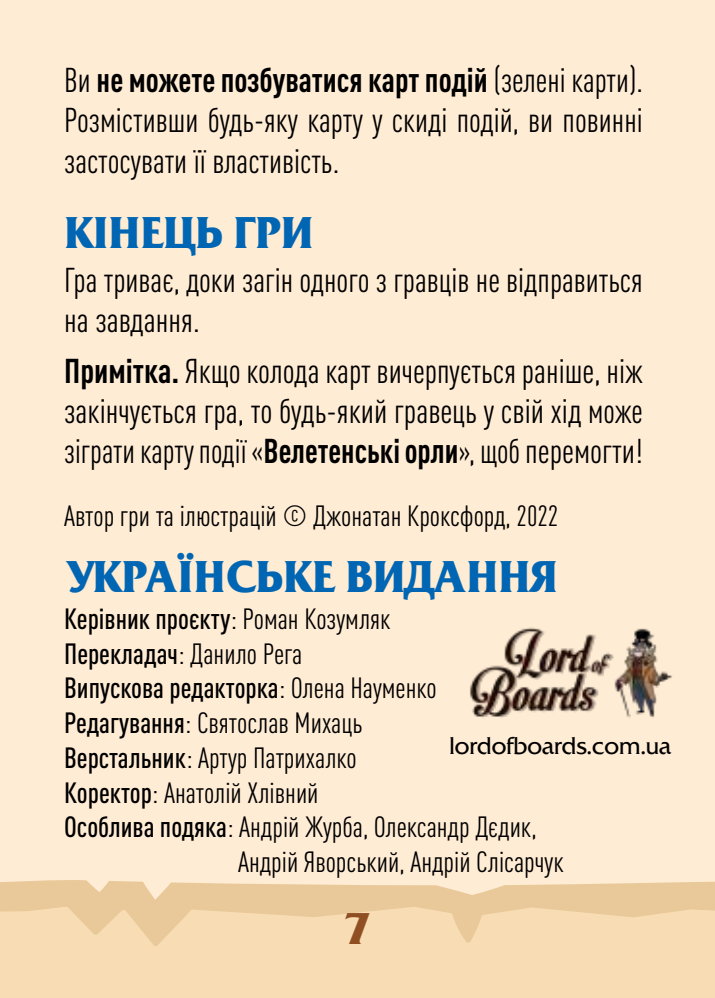
<style>
.page{position:relative;width:715px;height:998px;background:#fff}
.page>*{position:absolute;margin:0;border:0;box-sizing:border-box;transform-origin:0 0}
.t1{font:700 44px "Friz Quadrata";letter-spacing:.005em;color:#0066b3}
.t2{font:700 44px "Friz Quadrata";color:#8f4f23}
.t3{font:condensed 34px/40px "DIN Pro";color:#000;text-align:justify}
.t4{font:condensed 28.8px "DIN Pro";color:#000}
.t5{font:500 condensed 28.8px "DIN Pro";color:#000}
.t6{font:24px "Friz Quadrata C";letter-spacing:.005em;color:#000}
.s1{font-weight:700}
.s2{font-weight:400}
.s3{font-weight:500}
</style>
<div class="page">
<div style="left:0;top:0;width:714px;height:998px;background:#ffecd4"></div>
<svg style="left:0;top:880px;width:714px;height:26px;fill:#e9c999"></svg>
<svg style="left:0;top:906px;width:714px;height:92px;background:#f6dab1"></svg>
<img style="left:470px;top:627px;width:202px;height:91px">
<p class="t3" style="left:64px;top:58px;width:580px">Ви <span class="s1">не можете позбуватися карт подій</span> (зелені карти).<br>Розмістивши будь-яку карту у скиді подій, ви повинні застосувати її властивість.</p>
<p class="t1" style="left:64px;top:208px;width:251px">КІНЕЦЬ ГРИ</p>
<p class="t3" style="left:64px;top:257px;width:580px">Гра триває, доки загін одного з гравців не відправиться на завдання.</p>
<p class="t3" style="left:64px;top:348px;width:580px"><span class="s1">Примітка.</span> Якщо колода карт вичерпується раніше, ніж закінчується гра, то будь-який гравець у свій хід може зіграти карту події «<span class="s1">Велетенські орли</span>», щоб перемогти!</p>
<p class="t4" style="left:64px;top:495px;width:495px">Автор гри та ілюстрацій © Джонатан Кроксфорд, 2022</p>
<p class="t1" style="left:68px;top:552px;width:491px">УКРАЇНСЬКЕ ВИДАННЯ</p>
<p class="t5" style="left:64px;top:598px;width:328px">Керівник проєкту<span class="s2">: Роман Козумляк</span></p>
<p class="t4" style="left:64px;top:633px;width:240px"><span class="s3">Перекладач</span>: Данило Рега</p>
<p class="t5" style="left:64px;top:667px;width:374px">Випускова редакторка<span class="s2">: Олена Науменко</span></p>
<p class="t4" style="left:64px;top:702px;width:300px"><span class="s3">Редагування</span>: Святослав Михаць</p>
<p class="t4" style="left:64px;top:737px;width:294px"><span class="s3">Верстальник</span>: Артур Патрихалко</p>
<p class="t4" style="left:64px;top:771px;width:256px"><span class="s3">Коректор</span>: Анатолій Хлівний</p>
<p class="t4" style="left:64px;top:806px;width:474px"><span class="s3">Особлива подяка</span>: Андрій Журба, Олександр Дєдик,</p>
<p class="t4" style="left:238px;top:841px;width:327px">Андрій Яворський, Андрій Слісарчук</p>
<p class="t6" style="left:449px;top:736px;width:223px">lordofboards.com.ua</p>
<p class="t2" style="left:343px;top:904px;width:30px">7</p>
</div>
